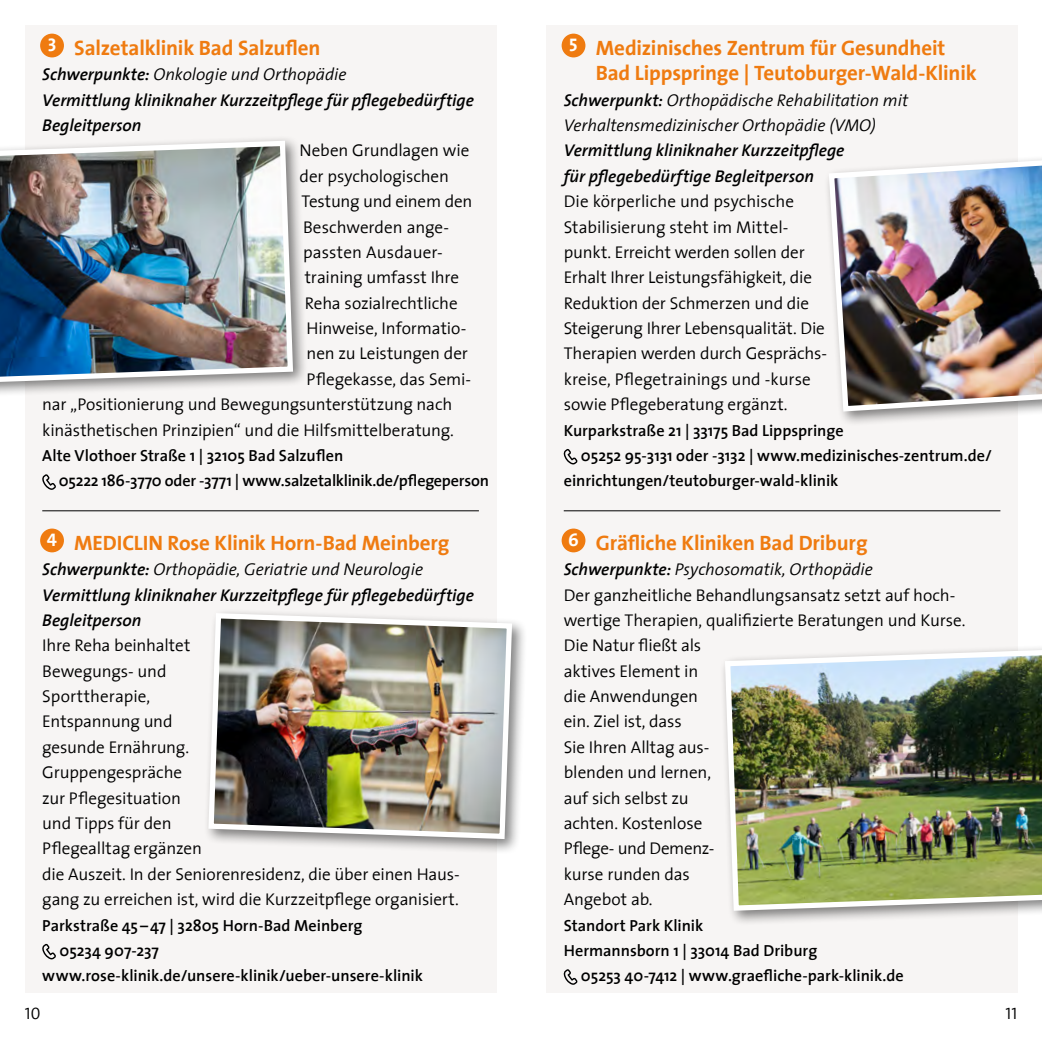
<style>
.page{position:relative;width:1042px;height:1042px;background:#fff}
.page>*{position:absolute;margin:0;border:0;box-sizing:border-box;transform-origin:0 0}
.t1{font:700 21px/25.4px "The Sans";letter-spacing:-.01em;color:#ef7b10}
.t2{font:18.38px "The Sans Bold Bold 7";color:#fff}
.t3{font:300 17.15px/25.4px "The Sans";letter-spacing:-.01em;color:#000}
.t4{font:italic 600 17.15px/25.4px "The Sans";color:#000}
.t5{font:italic 300 17.15px/25.4px "The Sans";letter-spacing:-.005em;color:#000}
.t6{font:16.62px "The Sans Semi Light Caps";color:#000}
.t7{font:600 16.1px/25.4px "The Sans";color:#000}
.s1{font-weight:600}
.s2{font-weight:300}
.s3{font-weight:600;font-style:italic}
.s4{font-style:italic}
</style>
<div class="page">
<div style="left:25px;top:25px;width:471px;height:967px;background:#f7f5f4"></div>
<div style="left:546px;top:25px;width:472px;height:967px;background:#f7f5f4"></div>
<div style="left:40px;top:528px;width:24px;height:24px;background:#ef7b10;border-radius:50%"></div>
<div style="left:561px;top:528px;width:24px;height:24px;background:#ef7b10;border-radius:50%"></div>
<svg style="left:42px;top:474px;width:14px;height:16px"></svg>
<svg style="left:563px;top:449px;width:15px;height:15px"></svg>
<div style="left:203px;top:608px;width:324px;height:246px;background:#000;opacity:.5"></div>
<img style="left:206px;top:610px;width:309px;height:232px">
<div style="left:719px;top:643px;width:323px;height:283px;background:#000;opacity:.5"></div>
<img style="left:722px;top:646px;width:320px;height:267px">
<hr style="left:42px;top:510px;width:437px;height:1px;background:#000">
<hr style="left:564px;top:510px;width:436px;height:1px;background:#000">
<div style="left:40px;top:34px;width:24px;height:23px;background:#ef7b10;border-radius:50%"></div>
<div style="left:561px;top:34px;width:24px;height:23px;background:#ef7b10;border-radius:50%"></div>
<div style="left:0;top:136px;width:308px;height:262px;background:#000;opacity:.5"></div>
<img style="left:0;top:138px;width:296px;height:247px">
<div style="left:823px;top:150px;width:219px;height:277px;background:#000;opacity:.5"></div>
<img style="left:826px;top:153px;width:216px;height:261px">
<svg style="left:42px;top:944px;width:14px;height:15px"></svg>
<svg style="left:563px;top:969px;width:15px;height:16px"></svg>
<p class="t2" style="left:48px;top:30px;width:10px">3</p>
<p class="t1" style="left:596px;top:35px;width:382px">Medizinisches Zentrum für Gesundheit<br>Bad Lippspringe | Teutoburger-Wald-Klinik</p>
<p class="t5" style="left:564px;top:87px;width:346px"><span class="s1">Schwerpunkt:</span> Orthopädische Rehabilitation mit<br>Verhaltensmedizinischer Orthopädie (VMO)</p>
<p class="t4" style="left:564px;top:137px;width:282px">Vermittlung kliniknaher Kurzzeitpflege für pflegebedürftige Begleitperson</p>
<p class="t3" style="left:564px;top:188px;width:265px">Die körperliche und psychische Stabilisierung steht im Mittel&shy;punkt. Erreicht werden sollen der Erhalt Ihrer Leistungsfähigkeit, die Reduktion der Schmerzen und die Steigerung Ihrer Lebensqualität. Die Therapien werden durch Gesprächs&shy;kreise, Pflegetrainings und -kurse sowie Pflegeberatung ergänzt.</p>
<p class="t2" style="left:569px;top:30px;width:10px">5</p>
<p class="t1" style="left:74px;top:35px;width:248px">Salzetalklinik Bad Salzuflen</p>
<p class="t4" style="left:42px;top:61px;width:433px">Schwerpunkte: <span class="s2">Onkologie und Orthopädie<br></span>Vermittlung kliniknaher Kurzzeitpflege für pflegebedürftige<br>Begleitperson</p>
<p class="t3" style="left:300px;top:137px;width:171px">Neben Grundlagen wie</p>
<p class="t3" style="left:300px;top:163px;width:151px">der psychologischen</p>
<p class="t3" style="left:301px;top:188px;width:173px">Testung und einem den</p>
<p class="t3" style="left:303px;top:213px;width:147px">Beschwerden ange-</p>
<p class="t3" style="left:303px;top:239px;width:140px">passten Ausdauer-</p>
<p class="t3" style="left:305px;top:264px;width:156px">training umfasst Ihre</p>
<p class="t3" style="left:305px;top:290px;width:154px">Reha sozialrechtliche</p>
<p class="t3" style="left:307px;top:315px;width:161px">Hinweise, Informatio-</p>
<p class="t3" style="left:307px;top:340px;width:163px">nen zu Leistungen der</p>
<p class="t3" style="left:307px;top:366px;width:166px">Pflegekasse, das Semi-</p>
<p class="t3" style="left:42px;top:391px;width:411px">nar „Positionierung und Bewegungsunterstützung nach</p>
<p class="t3" style="left:42px;top:416px;width:413px">kinästhetischen Prinzipien“ und die Hilfsmittelberatung.</p>
<p class="t7" style="left:564px;top:417px;width:281px">Kurparkstraße 21 | 33175 Bad Lippspringe</p>
<p class="t7" style="left:581px;top:442px;width:412px">05252 95-3131 oder -3132 | www.medizinisches-zentrum.de/</p>
<p class="t7" style="left:564px;top:468px;width:276px">einrichtungen/teutoburger-wald-klinik</p>
<p class="t7" style="left:59px;top:442px;width:432px;text-indent:-17px">Alte Vlothoer Straße 1 | 32105 Bad Salzuflen<br>05222 186-3770 oder -3771 | www.salzetalklinik.de/pflegeperson</p>
<p class="t2" style="left:568px;top:525px;width:12px">6</p>
<p class="t2" style="left:47px;top:525px;width:12px">4</p>
<p class="t1" style="left:596px;top:529px;width:273px">Gräfliche Kliniken Bad Driburg</p>
<p class="t3" style="left:564px;top:556px;width:403px"><span class="s3">Schwerpunkte:</span> <span class="s4">Psychosomatik, Orthopädie<br></span>Der ganzheitliche Behandlungsansatz setzt auf hoch&shy;wertige Therapien, qualifizierte Beratungen und Kurse.<br>Die Natur fließt als<br>aktives Element in<br>die Anwendungen<br>ein. Ziel ist, dass<br>Sie Ihren Alltag aus-<br>blenden und lernen,<br>auf sich selbst zu<br>achten. Kostenlose<br>Pflege- und Demenz-<br>kurse runden das<br>Angebot ab.</p>
<p class="t1" style="left:74px;top:529px;width:377px">MEDICLIN Rose Klinik Horn-Bad Meinberg</p>
<p class="t4" style="left:42px;top:556px;width:433px">Schwerpunkte: <span class="s2">Orthopädie, Geriatrie und Neurologie<br></span>Vermittlung kliniknaher Kurzzeitpflege für pflegebedürftige<br>Begleitperson</p>
<p class="t3" style="left:42px;top:632px;width:419px">Ihre Reha beinhaltet<br>Bewegungs- und<br>Sporttherapie,<br>Entspannung und<br>gesunde Ernährung.<br>Gruppengespräche<br>zur Pflegesituation<br>und Tipps für den<br>Pflegealltag ergänzen<br>die Auszeit. In der Seniorenresidenz, die über einen Haus&shy;gang zu erreichen ist, wird die Kurzzeitpflege organisiert.</p>
<p class="t7" style="left:42px;top:912px;width:322px">Parkstraße 45–47 | 32805 Horn-Bad Meinberg</p>
<p class="t7" style="left:59px;top:937px;width:101px">05234 907-237</p>
<p class="t7" style="left:42px;top:962px;width:382px">www.rose-klinik.de/unsere-klinik/ueber-unsere-klinik</p>
<p class="t7" style="left:564px;top:912px;width:141px">Standort Park Klinik</p>
<p class="t7" style="left:564px;top:937px;width:255px">Hermannsborn 1 | 33014 Bad Driburg</p>
<p class="t7" style="left:581px;top:962px;width:324px">05253 40-7412 | www.graefliche-park-klinik.de</p>
<p class="t6" style="left:25px;top:1000px;width:17px">10</p>
<p class="t6" style="left:1005px;top:1000px;width:13px">11</p>
</div>
